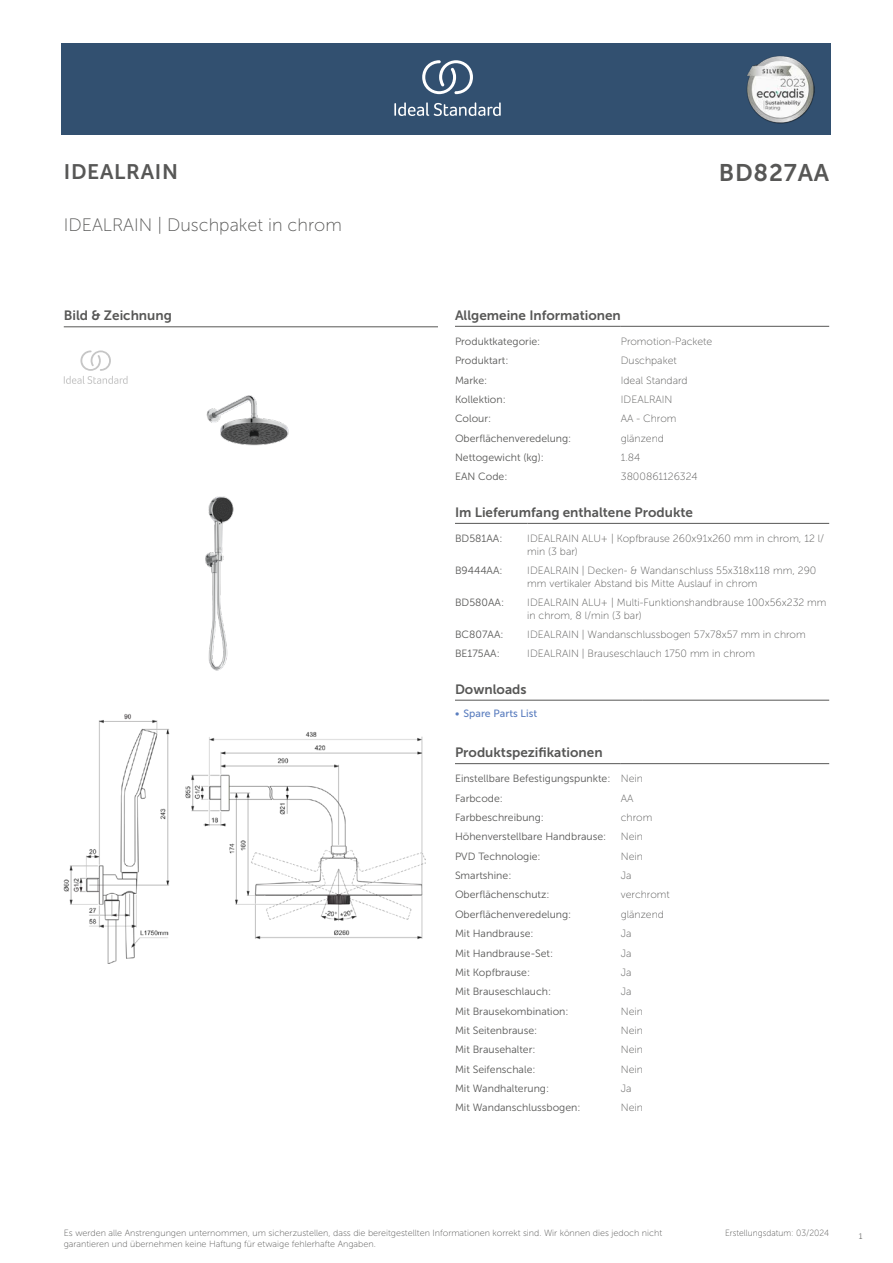
<style>
.page{position:relative;width:893px;height:1263px;background:#fff}
.page>*{position:absolute;margin:0;border:0;box-sizing:border-box;transform-origin:0 0}
.t1{font:24px "Museo Sans 700";letter-spacing:.035em;color:#575756}
.t2{font:21px "Museo Sans 700";letter-spacing:.035em;color:#575756}
.t3{font:18px "Museo Sans 100";color:#575756}
.t4{font:13.5px "Museo Sans 700";color:#575756}
.t5{font:10.5px/19.4px "Museo Sans 300";color:#575756}
.t6{font:10.5px/12.6px "Museo Sans 100";color:#575756}
.t7{font:10.5px "Museo Sans 500";color:#5b7ebf}
.t8{font:9px/10.8px "Museo Sans 100";color:#575756}
.t9{font:9px "Museo Sans 100";color:#575756;scale:.95 1}
.t10{font:300 9px "Calibri";color:#575756;scale:.95 1}
.s1{font-family:"Museo Sans 100"}
</style>
<div class="page">
<div style="left:62px;top:43px;width:769px;height:91px;background:#325070"></div>
<hr style="left:455px;top:326px;width:166px;height:1px;background:#575756">
<hr style="left:621px;top:326px;width:208px;height:1px;background:#575756">
<hr style="left:455px;top:523px;width:72px;height:1px;background:#575756">
<hr style="left:527px;top:523px;width:302px;height:1px;background:#575756">
<hr style="left:455px;top:700px;width:187px;height:1px;background:#575756">
<hr style="left:642px;top:700px;width:187px;height:1px;background:#575756">
<hr style="left:455px;top:763px;width:166px;height:1px;background:#575756">
<hr style="left:621px;top:763px;width:208px;height:1px;background:#575756">
<img style="left:64px;top:714px;width:361px;height:250px">
<hr style="left:64px;top:327px;width:374px;height:1px;background:#575756">
<svg style="left:64px;top:350px;width:64px;height:34px"></svg>
<img style="left:205px;top:395px;width:84px;height:275px">
<svg style="left:394px;top:102px;width:107px;height:14px"></svg>
<svg style="left:422px;top:60px;width:51px;height:34px"></svg>
<img style="left:746px;top:56px;width:68px;height:67px">
<h2 class="t2" style="left:64px;top:160px;width:116px">IDEALRAIN</h2>
<h1 class="t1" style="left:719px;top:160px;width:112px">BD827AA</h1>
<h3 class="t3" style="left:64px;top:215px;width:280px">IDEALRAIN | Duschpaket in chrom</h3>
<p class="t4" style="left:64px;top:308px;width:110px">Bild &amp; Zeichnung</p>
<p class="t4" style="left:455px;top:308px;width:167px">Allgemeine Informationen</p>
<p class="t5" style="left:455px;top:332px;width:87px">Produktkategorie:</p>
<p class="t6" style="left:621px;top:335px;width:93px">Promotion-Packete</p>
<p class="t5" style="left:455px;top:351px;width:55px">Produktart:</p>
<p class="t6" style="left:621px;top:355px;width:57px">Duschpaket</p>
<p class="t5" style="left:455px;top:370px;width:34px">Marke:</p>
<p class="t6" style="left:621px;top:374px;width:68px">Ideal Standard</p>
<p class="t5" style="left:455px;top:390px;width:52px">Kollektion:</p>
<p class="t6" style="left:621px;top:393px;width:53px">IDEALRAIN</p>
<p class="t5" style="left:455px;top:409px;width:38px">Colour:</p>
<p class="t6" style="left:621px;top:413px;width:57px">AA - Chrom</p>
<p class="t5" style="left:455px;top:429px;width:118px">Oberflächenveredelung:</p>
<p class="t6" style="left:621px;top:432px;width:45px">glänzend</p>
<p class="t5" style="left:455px;top:448px;width:90px">Nettogewicht (kg):</p>
<p class="t6" style="left:621px;top:451px;width:21px">1.84</p>
<p class="t5" style="left:455px;top:467px;width:54px">EAN Code:</p>
<p class="t6" style="left:621px;top:471px;width:78px">3800861126324</p>
<p class="t4" style="left:455px;top:505px;width:240px">Im Lieferumfang enthaltene Produkte</p>
<p class="t5" style="left:455px;top:529px;width:49px">BD581AA:</p>
<p class="t6" style="left:527px;top:532px;width:298px">IDEALRAIN ALU+ | Kopfbrause 260x91x260 mm in chrom, 12 l/ min (3 bar)</p>
<p class="t5" style="left:455px;top:561px;width:49px">B9444AA:</p>
<p class="t6" style="left:527px;top:564px;width:291px">IDEALRAIN | Decken- &amp; Wandanschluss 55x318x118 mm, 290 mm vertikaler Abstand bis Mitte Auslauf in chrom</p>
<p class="t5" style="left:455px;top:593px;width:51px">BD580AA:</p>
<p class="t6" style="left:527px;top:596px;width:301px">IDEALRAIN ALU+ | Multi-Funktionshandbrause 100x56x232 mm in chrom, 8 l/min (3 bar)</p>
<p class="t5" style="left:455px;top:625px;width:50px">BC807AA:</p>
<p class="t6" style="left:527px;top:628px;width:280px">IDEALRAIN | Wandanschlussbogen 57x78x57 mm in chrom</p>
<p class="t5" style="left:455px;top:644px;width:46px">BE175AA:</p>
<p class="t6" style="left:527px;top:647px;width:229px">IDEALRAIN | Brauseschlauch 1750 mm in chrom</p>
<p class="t4" style="left:455px;top:682px;width:73px">Downloads</p>
<p class="t7" style="left:455px;top:707px;width:84px">• Spare Parts List</p>
<p class="t4" style="left:455px;top:745px;width:149px">Produktspezifikationen</p>
<p class="t5" style="left:455px;top:769px;width:189px">Einstellbare Befestigungspunkte: <span class="s1">Nein<br></span>Farbcode:</p>
<p class="t6" style="left:621px;top:792px;width:14px">AA</p>
<p class="t5" style="left:455px;top:808px;width:90px">Farbbeschreibung:</p>
<p class="t6" style="left:621px;top:811px;width:33px">chrom</p>
<p class="t5" style="left:455px;top:827px;width:153px">Höhenverstellbare Handbrause:</p>
<p class="t6" style="left:621px;top:831px;width:24px">Nein</p>
<p class="t5" style="left:455px;top:846px;width:87px">PVD Technologie:</p>
<p class="t6" style="left:621px;top:850px;width:24px">Nein</p>
<p class="t5" style="left:455px;top:866px;width:58px">Smartshine:</p>
<p class="t6" style="left:621px;top:869px;width:12px">Ja</p>
<p class="t5" style="left:455px;top:885px;width:96px">Oberflächenschutz:</p>
<p class="t6" style="left:621px;top:889px;width:50px">verchromt</p>
<p class="t5" style="left:455px;top:904px;width:118px">Oberflächenveredelung:</p>
<p class="t6" style="left:621px;top:908px;width:45px">glänzend</p>
<p class="t5" style="left:455px;top:924px;width:80px">Mit Handbrause:</p>
<p class="t6" style="left:621px;top:927px;width:12px">Ja</p>
<p class="t5" style="left:455px;top:943px;width:100px">Mit Handbrause-Set:</p>
<p class="t6" style="left:621px;top:947px;width:12px">Ja</p>
<p class="t5" style="left:455px;top:963px;width:77px">Mit Kopfbrause:</p>
<p class="t6" style="left:621px;top:966px;width:12px">Ja</p>
<p class="t5" style="left:455px;top:982px;width:98px">Mit Brauseschlauch:</p>
<p class="t6" style="left:621px;top:985px;width:12px">Ja</p>
<p class="t5" style="left:455px;top:1001px;width:115px">Mit Brausekombination:</p>
<p class="t6" style="left:621px;top:1005px;width:24px">Nein</p>
<p class="t5" style="left:455px;top:1021px;width:84px">Mit Seitenbrause:</p>
<p class="t6" style="left:621px;top:1024px;width:24px">Nein</p>
<p class="t5" style="left:455px;top:1040px;width:82px">Mit Brausehalter:</p>
<p class="t6" style="left:621px;top:1043px;width:24px">Nein</p>
<p class="t5" style="left:455px;top:1059px;width:82px">Mit Seifenschale:</p>
<p class="t6" style="left:621px;top:1063px;width:24px">Nein</p>
<p class="t5" style="left:455px;top:1079px;width:96px">Mit Wandhalterung:</p>
<p class="t6" style="left:621px;top:1082px;width:12px">Ja</p>
<p class="t5" style="left:455px;top:1098px;width:127px">Mit Wandanschlussbogen:</p>
<p class="t6" style="left:621px;top:1101px;width:24px">Nein</p>
<p class="t8" style="left:64px;top:1227px;width:600px">Es werden alle Anstrengungen unternommen, um sicherzustellen, dass die bereitgestellten Informationen korrekt sind. Wir können dies jedoch nicht garantieren und übernehmen keine Haftung für etwaige fehlerhafte Angaben.</p>
<p class="t9" style="left:725px;top:1228px;width:111px">Erstellungsdatum: 03/2024</p>
<p class="t10" style="left:858px;top:1230px;width:6px">1</p>
</div>
